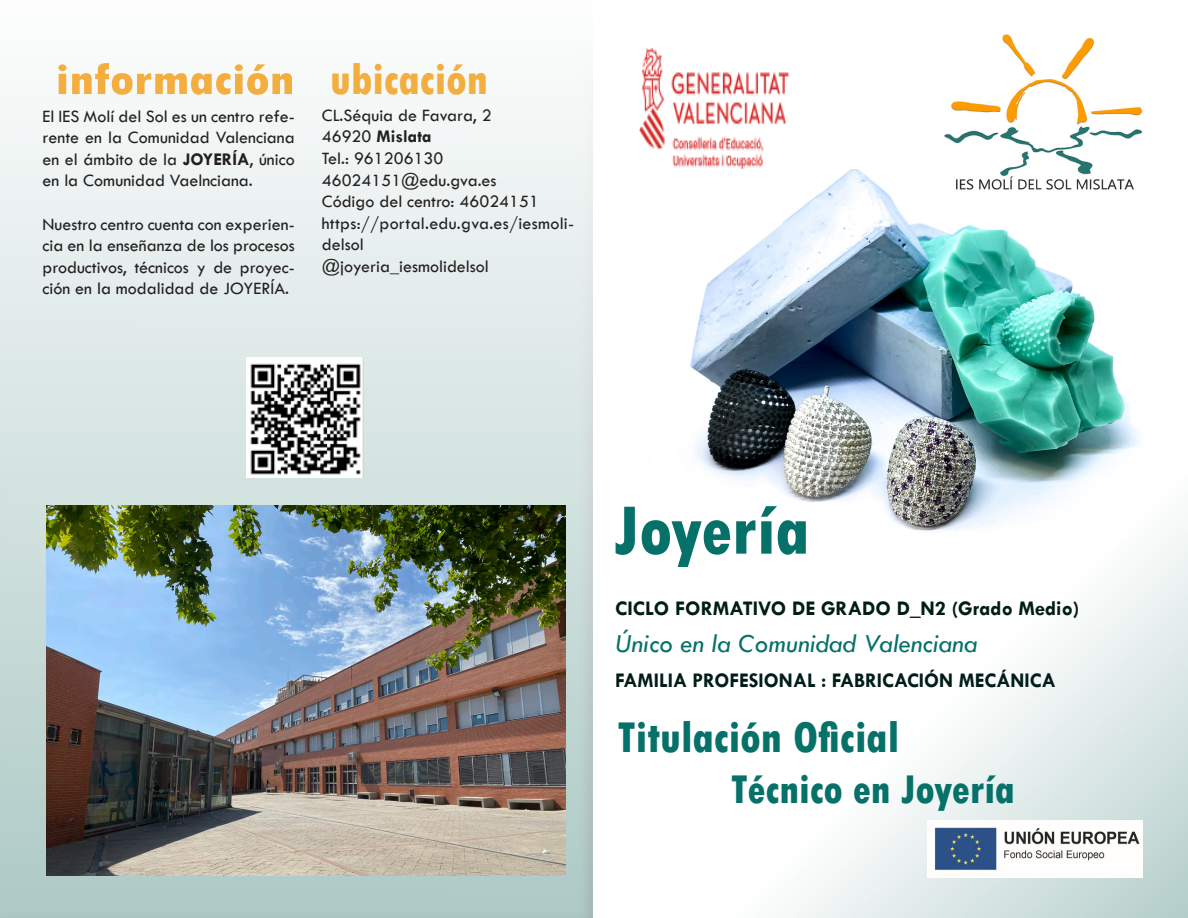
<style>
.page{position:relative;width:1188px;height:918px;background:#fff}
.page>*{position:absolute;margin:0;border:0;box-sizing:border-box;transform-origin:0 0}
.t1{font:800 condensed 72px "Tw Cen";color:#067169}
.t2{font:800 condensed 45px "Tw Cen";color:#067169}
.t3{font:800 condensed 45px "Tw Cen";color:#f3ae3f;scale:1.18 1}
.t4{font:800 condensed 45px "Tw Cen";color:#f3ae3f}
.t5{font:800 condensed 42px "Tw Cen";color:#067169}
.t6{font:italic 27px "Tw Cen";color:#067169}
.t7{font:700 21px "Tw Cen";color:#001d17}
.t8{font:18px/21.6px "Tw Cen";color:#231f20;text-align:justify}
.t9{font:700 18px "Tw Cen";color:#231f20}
.s1{font-weight:700}
.s2{font-weight:400}
</style>
<div class="page">
<img style="left:690px;top:169px;width:441px;height:256px">
<svg style="left:592px;top:433px;width:596px;height:485px"></svg>
<img style="left:927px;top:821px;width:216px;height:57px">
<div style="left:0;top:0;width:592px;height:918px;background:#231f20;opacity:.5"></div>
<img style="left:247px;top:358px;width:118px;height:119px">
<img style="left:942px;top:34px;width:201px;height:162px">
<img style="left:640px;top:49px;width:150px;height:120px">
<img style="left:46px;top:505px;width:520px;height:370px">
<p class="t3" style="left:56px;top:53px;width:204px">información</p>
<p class="t8" style="left:43px;top:105px;width:254px">El IES Molí del Sol es un centro refe&shy;rente en la Comunidad Valenciana en el ámbito de la <span class="s1">JOYERÍA</span>, único en la Comunidad Vaelnciana.</p>
<p class="t8" style="left:43px;top:213px;width:254px">Nuestro centro cuenta con experien&shy;cia en la enseñanza de los procesos productivos, técnicos y de proyec&shy;ción en la modalidad de JOYERÍA.</p>
<p class="t4" style="left:330px;top:53px;width:159px">ubicación</p>
<p class="t8" style="left:322px;top:104px;width:171px">CL.Séquia de Favara, 2</p>
<p class="t9" style="left:322px;top:126px;width:111px"><span class="s2">46920</span> Mislata</p>
<p class="t8" style="left:322px;top:147px;width:123px">Tel.: 961206130</p>
<p class="t8" style="left:322px;top:169px;width:176px">46024151@edu.gva.es</p>
<p class="t8" style="left:322px;top:191px;width:219px">Código del centro: 46024151</p>
<p class="t8" style="left:322px;top:212px;width:254px">https://portal.edu.gva.es/iesmoli&shy;delsol</p>
<p class="t8" style="left:322px;top:255px;width:169px">@joyeria_iesmolidelsol</p>
<p class="t1" style="left:614px;top:488px;width:197px">Joyería</p>
<p class="t7" style="left:615px;top:596px;width:466px">CICLO FORMATIVO DE GRADO D_N2 (Grado Medio)</p>
<p class="t6" style="left:615px;top:627px;width:364px">Único en la Comunidad Valenciana</p>
<p class="t7" style="left:615px;top:668px;width:442px">FAMILIA PROFESIONAL : FABRICACIÓN MECÁNICA</p>
<p class="t2" style="left:618px;top:711px;width:283px">Titulación Oficial</p>
<p class="t5" style="left:731px;top:764px;width:286px">Técnico en Joyería</p>
</div>
